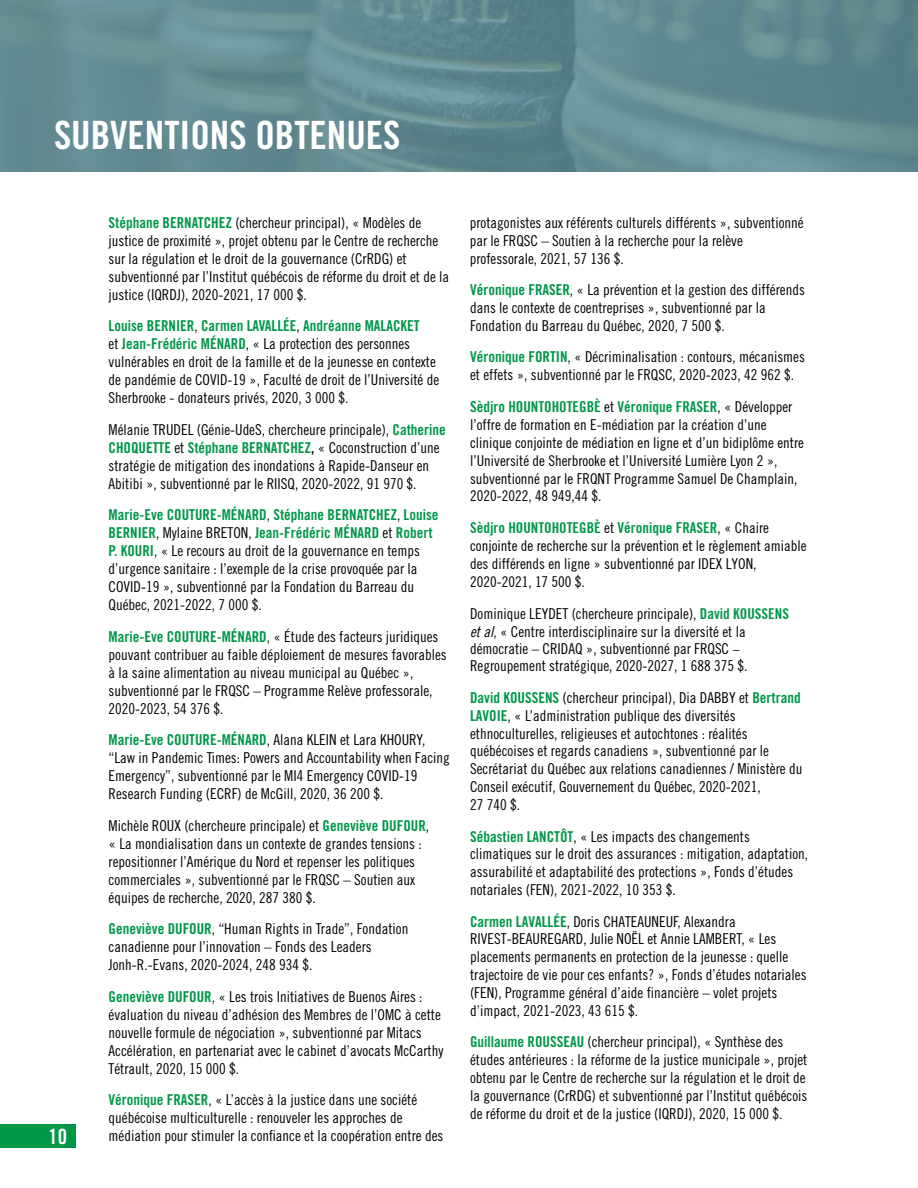
<style>
.page{position:relative;width:918px;height:1188px;background:#fff}
.page>*{position:absolute;margin:0;border:0;box-sizing:border-box;transform-origin:0 0}
.t1{font:39px "Trade Gothic Bold Cond Twenty";color:#fff}
.t2{font:21px "Trade Gothic Bold Cond Twenty";color:#fff}
.t3{font:15px/18px "Trade Gothic Cond Eighteen";color:#000}
.t4{font:condensed 15px/17.9px "Trade Gothic No.18";color:#000}
.t5{font:15px/18px "Trade Gothic Bold Cond Twenty";color:#009648}
.t6{font:15px "Trade Gothic LT Bold Cond Twenty";color:#009647}
.t7{font:700 condensed 15px "Trade Gothic No.20";color:#009647}
.s1{font-family:"Trade Gothic Bold Cond Twenty";color:#009648}
.s2{font-family:"Trade Gothic Cond Eighteen";color:#000}
.s3{color:#000}
.s4{font-family:"Trade Gothic Bold Cond Twenty";color:#009647}
.s5{font-family:"Trade Gothic No.18";font-stretch:condensed;color:#000}
.s6{font-family:"Trade Gothic No.20";font-weight:700;font-stretch:condensed}
.s7{font-family:"Trade Gothic No.18";font-weight:400;color:#000}
.s8{font-family:"Trade Gothic No.20";font-weight:700;font-stretch:condensed;color:#009648}
.s9{font-family:"Trade Gothic Cond Eighteen Obl"}
.s10{font-family:"Trade Gothic No.18";font-stretch:condensed}
.s11{font-family:"Minion Pro"}
</style>
<div class="page">
<div style="left:0;top:1124px;width:76px;height:24px;background:#009648"></div>
<svg style="left:0;top:0;width:917px;height:172px;background:#648b92"></svg>
<hr style="left:917px;top:0;width:1px;height:172px;background:#536057">
<h1 class="t1" style="left:54px;top:111px;width:348px">SUBVENTIONS OBTENUES</h1>
<h2 class="t2" style="left:48px;top:1123px;width:20px">10</h2>
<p class="t3" style="left:109px;top:213px;width:342px"><span class="s1">Stéphane BERNATCHEZ</span> (chercheur principal), « Modèles de justice de proximité », projet obtenu par le Centre de recherche sur la régulation et le droit de la gouvernance (CrRDG) et subventionné par l’Institut québécois de réforme du droit et de la justice (IQRDJ), 2020-2021, 17 000 $.</p>
<p class="t5" style="left:109px;top:317px;width:313px">Louise BERNIER<span class="s2">,</span> Carmen LAVALLÉE<span class="s2">,</span> Andréanne MALACKET</p>
<p class="t3" style="left:109px;top:335px;width:332px">et <span class="s1">Jean-Frédéric MÉNARD</span>, « La protection des personnes vulnérables en droit de la famille et de la jeunesse en contexte de pandémie de COVID-19 », Faculté de droit de l’Université de Sherbrooke - donateurs privés, 2020, 3 000 $.</p>
<p class="t3" style="left:109px;top:420px;width:339px">Mélanie TRUDEL (Génie-UdeS, chercheure principale), <span class="s1">Catherine</span></p>
<p class="t5" style="left:109px;top:438px;width:332px">CHOQUETTE <span class="s2">et</span> Stéphane BERNATCHEZ<span class="s3">,</span> <span class="s2">« Coconstruction d’une</span></p>
<p class="t3" style="left:109px;top:456px;width:322px">stratégie de mitigation des inondations à Rapide-Danseur en<br>Abitibi », subventionné par le RIISQ, 2020-2022, 91 970 $.</p>
<p class="t5" style="left:109px;top:506px;width:332px">Marie-Eve COUTURE-MÉNARD<span class="s2">,</span> Stéphane BERNATCHEZ<span class="s2">,</span> Louise<br>BERNIER<span class="s2">, Mylaine BRETON,</span> Jean-Frédéric MÉNARD <span class="s2">et</span> Robert</p>
<p class="t3" style="left:109px;top:542px;width:313px"><span class="s1">P. KOURI</span>, « Le recours au droit de la gouvernance en temps d’urgence sanitaire : l’exemple de la crise provoquée par la COVID-19 », subventionné par la Fondation du Barreau du Québec, 2021-2022, 7 000 $.</p>
<p class="t3" style="left:109px;top:627px;width:340px"><span class="s1">Marie-Eve COUTURE-MÉNARD</span>, « Étude des facteurs juridiques pouvant contribuer au faible déploiement de mesures favorables à la saine alimentation au niveau municipal au Québec », subventionné par le FRQSC – Programme Relève professorale, 2020-2023, 54 376 $.</p>
<p class="t3" style="left:109px;top:731px;width:343px"><span class="s1">Marie-Eve COUTURE-MÉNARD</span>, Alana KLEIN et Lara KHOURY, “Law in Pandemic Times: Powers and Accountability when Facing Emergency”, subventionné par le MI4 Emergency COVID-19<br>Research Funding (ECRF) de McGill, 2020, 36 200 $.</p>
<p class="t3" style="left:109px;top:816px;width:322px">Michèle ROUX (chercheure principale) et <span class="s1">Geneviève DUFOUR</span>, « La mondialisation dans un contexte de grandes tensions : repositionner l’Amérique du Nord et repenser les politiques commerciales », subventionné par le FRQSC – Soutien aux équipes de recherche, 2020, 287 380 $.</p>
<p class="t3" style="left:109px;top:920px;width:301px"><span class="s1">Geneviève DUFOUR</span>, “Human Rights in Trade”, Fondation canadienne pour l’innovation – Fonds des Leaders<br>Jonh-R.-Evans, 2020-2024, 248 934 $.</p>
<p class="t3" style="left:109px;top:987px;width:336px"><span class="s1">Geneviève DUFOUR</span>, « Les trois Initiatives de Buenos Aires : évaluation du niveau d’adhésion des Membres de l’OMC à cette nouvelle formule de négociation », subventionné par Mitacs Accélération, en partenariat avec le cabinet d’avocats McCarthy Tétrault, 2020, 15 000 $.</p>
<p class="t3" style="left:109px;top:1091px;width:336px"><span class="s1">Véronique FRASER</span>, « L’accès à la justice dans une société québécoise multiculturelle : renouveler les approches de médiation pour stimuler la confiance et la coopération entre des</p>
<p class="t3" style="left:470px;top:213px;width:336px">protagonistes aux référents culturels différents », subventionné par le FRQSC – Soutien à la recherche pour la relève professorale, 2021, 57 136 $.</p>
<p class="t3" style="left:470px;top:281px;width:336px"><span class="s1">Véronique</span> <span class="s4">FRASER</span>, « La prévention et la gestion des différends dans le contexte de coentreprises », subventionné par la<br>Fondation du Barreau du Québec, 2020, 7 500 $.</p>
<p class="t3" style="left:470px;top:348px;width:336px;line-height:17.4px"><span class="s1">Véronique FORTIN</span>, « Décriminalisation : contours, mécanismes et effets », subventionné par le FRQSC, 2020-2023, 42 962 $.</p>
<p class="t6" style="left:470px;top:397px;width:324px">Sèdjro HOUNTOHOTEGBÈ <span class="s5">et</span> <span class="s6">Véronique FRASER</span><span class="s5">, « Développer</span></p>
<p class="t4" style="left:470px;top:415px;width:336px">l’offre de formation en E-médiation par la création d’une clinique conjointe de médiation en ligne et d’un bidiplôme entre l’Université de Sherbrooke et l’Université Lumière Lyon 2 », subventionné par le FRQNT Programme Samuel De Champlain, 2020-2022, 48 949,44 $.</p>
<p class="t7" style="left:470px;top:519px;width:301px">Sèdjro HOUNTOHOTEGBÈ <span class="s7">et</span> Véronique FRASER<span class="s7">, « Chaire</span></p>
<p class="t4" style="left:470px;top:537px;width:338px">conjointe de recherche sur la prévention et le règlement amiable des différends en ligne » subventionné par IDEX LYON,<br>2020-2021, 17 500 $.</p>
<p class="t3" style="left:470px;top:605px;width:321px;line-height:17.4px">Dominique LEYDET (chercheure principale), <span class="s1">David</span> <span class="s8">KOUSSENS </span><span class="s9">et al</span>, « Centre interdisciplinaire sur la diversité <span class="s10">et la </span>démocratie – CRIDAQ », subventionné par FRQSC <span class="s11">– </span>Regroupement stratégique, 2020-2027, 1 688 375 $.</p>
<p class="t3" style="left:470px;top:688px;width:334px"><span class="s1">David KOUSSENS</span> (chercheur principal), Dia DABBY et <span class="s1">Bertrand LAVOIE</span>, « L’administration publique des diversités ethnoculturelles, religieuses et autochtones : réalités québécoises et regards canadiens », subventionné par le Secrétariat du Québec aux relations canadiennes / Ministère du Conseil exécutif, Gouvernement du Québec, 2020-2021,<br>27 740 $.</p>
<p class="t3" style="left:470px;top:827px;width:340px"><span class="s1">Sébastien LANCTÔT</span>, « Les impacts des changements climatiques sur le droit des assurances : mitigation, adaptation, assurabilité et adaptabilité des protections », Fonds d’études notariales (FEN), 2021-2022, 10 353 $.</p>
<p class="t3" style="left:470px;top:912px;width:338px"><span class="s1">Carmen LAVALLÉE</span>, Doris CHATEAUNEUF, Alexandra RIVEST-BEAUREGARD, Julie NOËL et Annie LAMBERT, « Les placements permanents en protection de la jeunesse : quelle trajectoire de vie pour ces enfants? », Fonds d’études notariales (FEN), Programme général d’aide financière – volet projets d’impact, 2021-2023, 43 615 $.</p>
<p class="t3" style="left:470px;top:1033px;width:339px"><span class="s1">Guillaume ROUSSEAU</span> (chercheur principal), « Synthèse des études antérieures : la réforme de la justice municipale », projet obtenu par le Centre de recherche sur la régulation et le droit de la gouvernance (CrRDG) et subventionné par l’Institut québécois de réforme du droit et de la justice (IQRDJ), 2020, 15 000 $.</p>
</div>
